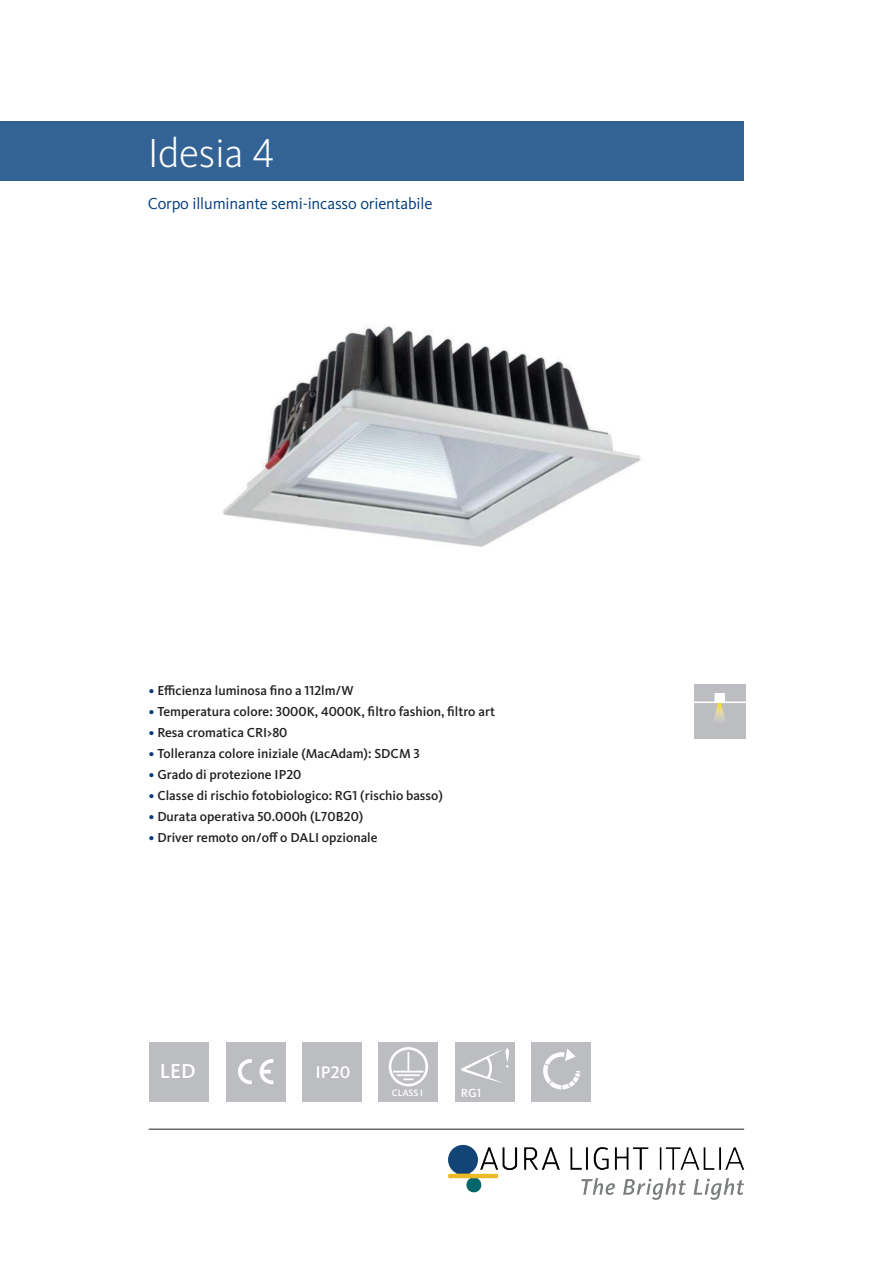
<style>
.page{position:relative;width:893px;height:1263px;background:#fff}
.page>*{position:absolute;margin:0;border:0;box-sizing:border-box;transform-origin:0 0}
.t1{font:300 42px "Kievit Pro";letter-spacing:-.01em;color:#fff}
.t2{font:500 21.15px "Kievit Pro";color:#fff}
.t3{font:500 17.55px "Kievit Pro";color:#fff}
.t4{font:16.5px "Kievit Pro";letter-spacing:-.01em;color:#013c7b}
.t5{font:500 13.5px "Kievit Pro";color:#231f20}
.t6{font:500 12.3px "Kievit Pro";color:#fff}
.t7{font:500 9.6px "Kievit Pro";color:#fff}
.s1{color:#013c7b}
</style>
<div class="page">
<hr style="left:149px;top:1129px;width:595px;height:1px;background:#231f20">
<img style="left:448px;top:1144px;width:297px;height:56px">
<div style="left:0;top:121px;width:744px;height:60px;background:#336395"></div>
<img style="left:223px;top:325px;width:418px;height:222px">
<div style="left:694px;top:685px;width:51px;height:54px;background:#bcbdc0"></div>
<hr style="left:694px;top:701px;width:51px;height:2px;background:#fff">
<div style="left:715px;top:694px;width:9px;height:9px;background:#fff"></div>
<div style="left:715px;top:693px;width:9px;height:10px;border:1px solid #fff"></div>
<svg style="left:714px;top:703px;width:11px;height:17px"></svg>
<div style="left:149px;top:1042px;width:59px;height:59px;background:#bcbdc0"></div>
<div style="left:379px;top:1042px;width:59px;height:59px;background:#bcbdc0"></div>
<div style="left:389px;top:1047px;width:39px;height:39px;border:3px solid #fff;border-radius:50%"></div>
<svg style="left:408px;top:1052px;width:1px;height:19px"></svg>
<hr style="left:393px;top:1071px;width:30px;height:1px;background:#fff">
<hr style="left:397px;top:1074px;width:23px;height:2px;background:#fff">
<svg style="left:403px;top:1078px;width:11px;height:2px"></svg>
<div style="left:302px;top:1042px;width:60px;height:59px;background:#bcbdc0"></div>
<div style="left:226px;top:1042px;width:59px;height:59px;background:#bcbdc0"></div>
<svg style="left:238px;top:1059px;width:14px;height:25px"></svg>
<svg style="left:260px;top:1059px;width:13px;height:25px"></svg>
<div style="left:455px;top:1042px;width:59px;height:59px;background:#bcbdc0"></div>
<svg style="left:461px;top:1048px;width:48px;height:35px"></svg>
<div style="left:531px;top:1042px;width:60px;height:59px;background:#bcbdc0"></div>
<svg style="left:543px;top:1049px;width:38px;height:41px"></svg>
<h1 class="t1" style="left:148px;top:128px;width:128px">Idesia 4</h1>
<p class="t4" style="left:148px;top:193px;width:286px">Corpo illuminante semi-incasso orientabile</p>
<p class="t5" style="left:149px;top:682px;width:206px"><span class="s1">•</span> Efficienza luminosa fino a 112lm/W</p>
<p class="t5" style="left:149px;top:703px;width:348px"><span class="s1">•</span> Temperatura colore: 3000K, 4000K, filtro fashion, filtro art</p>
<p class="t5" style="left:149px;top:724px;width:140px"><span class="s1">•</span> Resa cromatica CRI&gt;80</p>
<p class="t5" style="left:149px;top:745px;width:273px"><span class="s1">•</span> Tolleranza colore iniziale (MacAdam): SDCM 3</p>
<p class="t5" style="left:149px;top:766px;width:154px"><span class="s1">•</span> Grado di protezione IP20</p>
<p class="t5" style="left:149px;top:787px;width:296px"><span class="s1">•</span> Classe di rischio fotobiologico: RG1 (rischio basso)</p>
<p class="t5" style="left:149px;top:808px;width:216px"><span class="s1">•</span> Durata operativa 50.000h (L70B20)</p>
<p class="t5" style="left:149px;top:829px;width:230px"><span class="s1">•</span> Driver remoto on/off o DALI opzionale</p>
<h2 class="t2" style="left:160px;top:1058px;width:37px">LED</h2>
<p class="t3" style="left:316px;top:1061px;width:36px">IP20</p>
<p class="t7" style="left:392px;top:1087px;width:33px">CLASS I</p>
<p class="t6" style="left:461px;top:1086px;width:22px">RG1</p>
</div>
